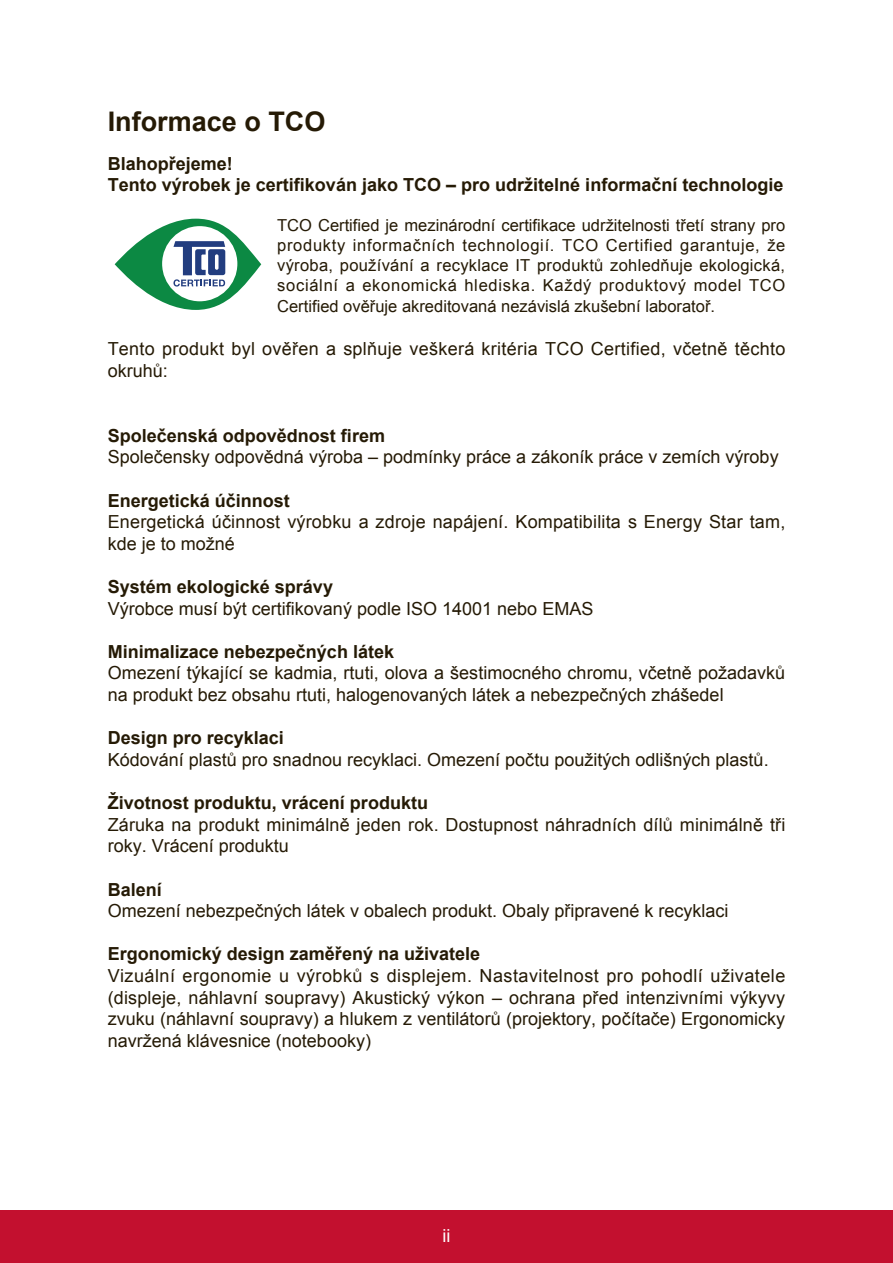
<style>
.page{position:relative;width:893px;height:1263px;background:#fff}
.page>*{position:absolute;margin:0;border:0;box-sizing:border-box;transform-origin:0 0}
.t1{font:700 27px "Arial";color:#251a05}
.t2{font:18px/21.6px "Arial";color:#251a05}
.t3{font:700 18px/21.6px "Arial";color:#251a05}
.t4{font:18px "Arial";color:#fff}
.t5{font:16.5px/20.1px "Arial";color:#251a05;text-align:justify}
</style>
<div class="page">
<div style="left:0;top:1210px;width:892px;height:53px;background:#c3102f"></div>
<svg style="left:115px;top:219px;width:146px;height:91px"></svg>
<h1 class="t1" style="left:108px;top:104px;width:219px">Informace o TCO</h1>
<p class="t3" style="left:108px;top:153px;width:677px">Blahopřejeme!<br>Tento výrobek je certifikován jako TCO – pro udržitelné informační technologie</p>
<p class="t5" style="left:277px;top:215px;width:509px">TCO Certified je mezinárodní certifikace udržitelnosti třetí strany pro produkty informačních technologií. TCO Certified garantuje, že výroba, používání a recyklace IT produktů zohledňuje ekologická, sociální a ekonomická hlediska. Každý produktový model TCO Certified ověřuje akreditovaná nezávislá zkušební laboratoř.</p>
<p class="t2" style="left:108px;top:338px;width:679px">Tento produkt byl ověřen a splňuje veškerá kritéria TCO Certified, včetně těchto okruhů:</p>
<p class="t3" style="left:108px;top:425px;width:279px">Společenská odpovědnost firem</p>
<p class="t2" style="left:108px;top:446px;width:672px">Společensky odpovědná výroba – podmínky práce a zákoník práce v zemích výroby</p>
<p class="t3" style="left:108px;top:490px;width:184px">Energetická účinnost</p>
<p class="t2" style="left:108px;top:511px;width:678px">Energetická účinnost výrobku a zdroje napájení. Kompatibilita s Energy Star tam, kde je to možné</p>
<p class="t3" style="left:108px;top:576px;width:227px">Systém ekologické správy</p>
<p class="t2" style="left:108px;top:598px;width:487px">Výrobce musí být certifikovaný podle ISO 14001 nebo EMAS</p>
<p class="t3" style="left:108px;top:641px;width:288px">Minimalizace nebezpečných látek</p>
<p class="t2" style="left:108px;top:662px;width:678px">Omezení týkající se kadmia, rtuti, olova a šestimocného chromu, včetně požadavků na produkt bez obsahu rtuti, halogenovaných látek a nebezpečných zhášedel</p>
<p class="t3" style="left:108px;top:727px;width:178px">Design pro recyklaci</p>
<p class="t2" style="left:108px;top:749px;width:662px">Kódování plastů pro snadnou recyklaci. Omezení počtu použitých odlišných plastů.</p>
<p class="t3" style="left:108px;top:792px;width:322px">Životnost produktu, vrácení produktu</p>
<p class="t2" style="left:108px;top:814px;width:678px">Záruka na produkt minimálně jeden rok. Dostupnost náhradních dílů minimálně tři roky. Vrácení produktu</p>
<p class="t3" style="left:108px;top:879px;width:56px">Balení</p>
<p class="t2" style="left:108px;top:900px;width:622px">Omezení nebezpečných látek v obalech produkt. Obaly připravené k recyklaci</p>
<p class="t3" style="left:108px;top:943px;width:374px">Ergonomický design zaměřený na uživatele</p>
<p class="t2" style="left:108px;top:965px;width:679px;text-align:justify">Vizuální ergonomie u výrobků s displejem. Nastavitelnost pro pohodlí uživatele (displeje, náhlavní soupravy) Akustický výkon – ochrana před intenzivními výkyvy zvuku (náhlavní soupravy) a hlukem z ventilátorů (projektory, počítače) Ergonomicky navržená klávesnice (notebooky)</p>
<p class="t4" style="left:442px;top:1223px;width:9px">ii</p>
</div>
